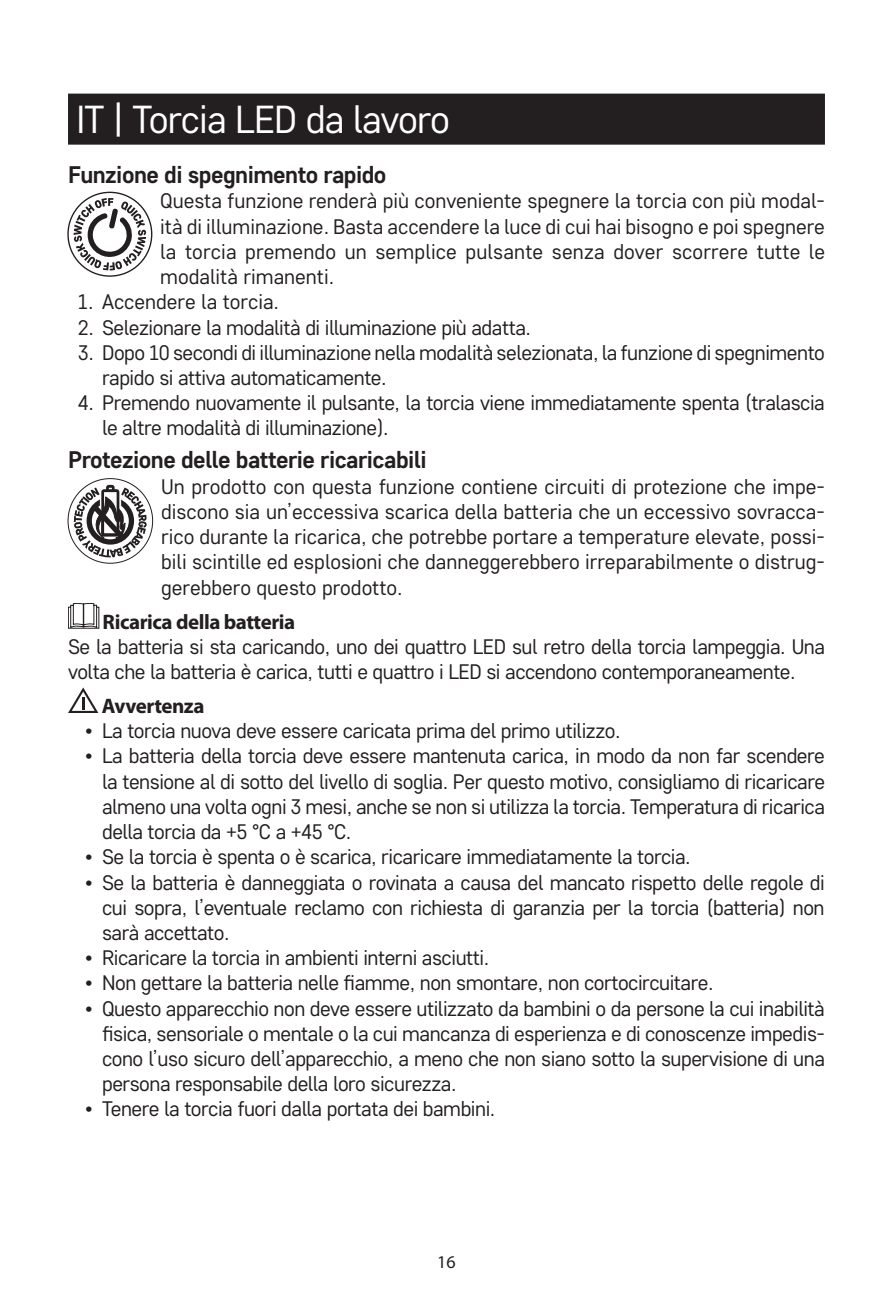
<style>
.page{position:relative;width:893px;height:1302px;background:#fff}
.page>*{position:absolute;margin:0;border:0;box-sizing:border-box;transform-origin:0 0}
.t1{font:39px "Core Sans D35";letter-spacing:-.02em;color:#fff}
.t2{font:700 24px "Core Sans D55";letter-spacing:-.02em;color:#231f20}
.t3{font:21px/25.2px "Core Sans D35";letter-spacing:-.02em;color:#231f20;text-align:justify}
.t4{font:700 21px "Myriad Pro";letter-spacing:-.02em;color:#231f20}
.t5{font:21px "Core Sans D35";color:#231f20}
.t6{font:18px "Myriad Pro";color:#231f20}
</style>
<div class="page">
<div style="left:68px;top:94px;width:757px;height:51px;background:#231f20"></div>
<svg style="left:68px;top:192px;width:84px;height:84px"></svg>
<svg style="left:73px;top:198px;width:73px;height:72px"></svg>
<svg style="left:68px;top:478px;width:85px;height:85px"></svg>
<svg style="left:74px;top:485px;width:73px;height:72px"></svg>
<svg style="left:68px;top:603px;width:31px;height:25px"></svg>
<svg style="left:68px;top:687px;width:30px;height:26px"></svg>
<h1 class="t1" style="left:77px;top:94px;width:375px">IT | Torcia LED da lavoro</h1>
<p class="t2" style="left:68px;top:159px;width:320px">Funzione di spegnimento rapido</p>
<p class="t3" style="left:160px;top:188px;width:667px">Questa funzione renderà più conveniente spegnere la torcia con più modal&shy;ità di illuminazione. Basta accendere la luce di cui hai bisogno e poi spegnere la torcia premendo un semplice pulsante senza dover scorrere tutte le modalità rimanenti.</p>
<p class="t5" style="left:77px;top:288px;width:204px">1. Accendere la torcia.</p>
<p class="t3" style="left:78px;top:314px;width:455px">2. Selezionare la modalità di illuminazione più adatta.</p>
<p class="t3" style="left:102px;top:339px;width:724px;text-indent:-24px">3. Dopo 10 secondi di illuminazione nella modalità selezionata, la funzione di spegnimento rapido si attiva automaticamente.</p>
<p class="t3" style="left:102px;top:389px;width:724px;text-indent:-24px">4. Premendo nuovamente il pulsante, la torcia viene immediatamente spenta (tralascia le altre modalità di illuminazione).</p>
<p class="t2" style="left:68px;top:444px;width:360px">Protezione delle batterie ricaricabili</p>
<p class="t3" style="left:161px;top:473px;width:665px">Un prodotto con questa funzione contiene circuiti di protezione che impe&shy;discono sia un’eccessiva scarica della batteria che un eccessivo sovracca&shy;rico durante la ricarica, che potrebbe portare a temperature elevate, possi&shy;bili scintille ed esplosioni che danneggerebbero irreparabilmente o distrug&shy;gerebbero questo prodotto.</p>
<p class="t4" style="left:103px;top:607px;width:194px">Ricarica della batteria</p>
<p class="t3" style="left:68px;top:633px;width:758px">Se la batteria si sta caricando, uno dei quattro LED sul retro della torcia lampeggia. Una volta che la batteria è carica, tutti e quattro i LED si accendono contemporaneamente.</p>
<p class="t4" style="left:102px;top:692px;width:104px">Avvertenza</p>
<p class="t3" style="left:85px;top:717px;width:537px">• La torcia nuova deve essere caricata prima del primo utilizzo.</p>
<p class="t3" style="left:102px;top:742px;width:724px;text-indent:-17px">• La batteria della torcia deve essere mantenuta carica, in modo da non far scendere la tensione al di sotto del livello di soglia. Per questo motivo, consigliamo di ricaricare almeno una volta ogni 3 mesi, anche se non si utilizza la torcia. Temperatura di ricarica della torcia da +5 °C a +45 °C.</p>
<p class="t3" style="left:85px;top:843px;width:607px">• Se la torcia è spenta o è scarica, ricaricare immediatamente la torcia.</p>
<p class="t3" style="left:102px;top:868px;width:724px;text-indent:-17px">• Se la batteria è danneggiata o rovinata a causa del mancato rispetto delle regole di cui sopra, l’eventuale reclamo con richiesta di garanzia per la torcia (batteria) non sarà accettato.</p>
<p class="t3" style="left:85px;top:944px;width:406px">• Ricaricare la torcia in ambienti interni asciutti.</p>
<p class="t3" style="left:85px;top:969px;width:630px">• Non gettare la batteria nelle fiamme, non smontare, non cortocircuitare.</p>
<p class="t3" style="left:102px;top:994px;width:724px;text-indent:-17px">• Questo apparecchio non deve essere utilizzato da bambini o da persone la cui inabilità fisica, sensoriale o mentale o la cui mancanza di esperienza e di conoscenze impedis&shy;cono l’uso sicuro dell’apparecchio, a meno che non siano sotto la supervisione di una persona responsabile della loro sicurezza.</p>
<p class="t3" style="left:85px;top:1095px;width:412px">• Tenere la torcia fuori dalla portata dei bambini.</p>
<p class="t6" style="left:437px;top:1250px;width:20px">16</p>
</div>
